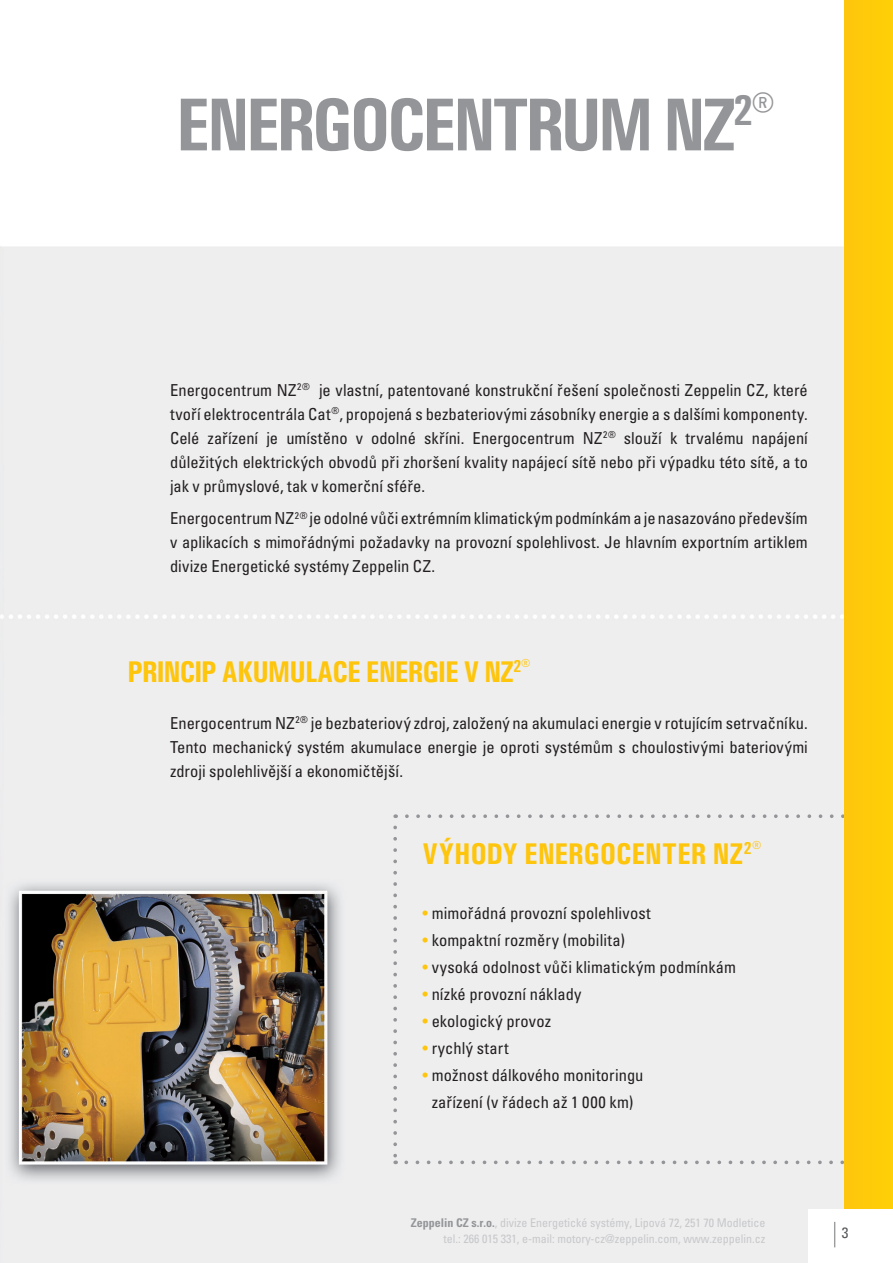
<style>
.page{position:relative;width:893px;height:1263px;background:#fff}
.page>*{position:absolute;margin:0;border:0;box-sizing:border-box;transform-origin:0 0}
.headline_hlavni{font:700 75px "Univers Condensed";letter-spacing:-.05em;color:#939598}
.headline_hlavni-2{font:700 30px "Univers Condensed";letter-spacing:-.03em;color:#fec50d}
.headline_hlavni-3{font:700 30px "Univers Condensed";letter-spacing:-.005em;color:#fec50d}
.t1{font:500 25.5px "Univers Condensed";color:#57585a;scale:.59 1}
.bodycopy{font:condensed 16.5px/24px "Univers CE";letter-spacing:.005em;color:#231f20;text-align:justify}
.t2{font:condensed 12px/16px "Univers CE";color:#c7c8ca;text-align:right}
.s1{color:#fec50d}
.s2{font-weight:700;color:#939598}
.s3{font-family:"Univers CE";font-weight:400;font-stretch:condensed;font-size:15px}
</style>
<div class="page">
<img style="left:0;top:246px;width:844px;height:1017px">
<svg style="left:395px;top:814px;width:449px;height:4px;background:#d8d9da"></svg>
<svg style="left:393px;top:827px;width:4px;height:337px"></svg>
<svg style="left:406px;top:1160px;width:438px;height:4px;background:#d9d9da"></svg>
<div style="left:844px;top:0;width:49px;height:1263px;background:#feca0a"></div>
<div style="left:809px;top:1210px;width:84px;height:53px;background:#fff"></div>
<p class="headline_hlavni" style="left:176px;top:79px;width:599px">ENERGOCENTRUM NZ<sup>2®</sup></p>
<p class="bodycopy" style="left:170px;top:378px;width:639px">Energocentrum NZ<sup>2®</sup> je vlastní, patentované konstrukční řešení společnosti Zeppelin CZ, které tvoří elektrocentrála Cat<sup>®</sup>, propojená s bezbateriovými zásobníky energie a s dalšími komponenty.<br>Celé zařízení je umístěno v odolné skříni. Energocentrum NZ<sup>2®</sup> slouží k trvalému napájení důležitých elektrických obvodů při zhoršení kvality napájecí sítě nebo při výpadku této sítě, a to jak v průmyslové, tak v komerční sféře.</p>
<p class="bodycopy" style="left:170px;top:507px;width:639px">Energocentrum NZ<sup>2®</sup> je odolné vůči extrémním klimatickým podmínkám a je nasazováno především v aplikacích s mimořádnými požadavky na provozní spolehlivost. Je hlavním exportním artiklem divize Energetické systémy Zeppelin CZ.</p>
<p class="headline_hlavni-2" style="left:128px;top:653px;width:404px">PRINCIP AKUMULACE ENERGIE V NZ<sup>2®</sup></p>
<p class="bodycopy" style="left:170px;top:711px;width:639px">Energocentrum NZ<sup>2®</sup> je bezbateriový zdroj, založený na akumulaci energie v rotujícím setrvačníku.<br>Tento mechanický systém akumulace energie je oproti systémům s choulostivými bateriovými zdroji spolehlivější a ekonomičtější.</p>
<p class="headline_hlavni-3" style="left:422px;top:836px;width:340px">VÝHODY ENERGOCENTER NZ<sup>2®</sup></p>
<p class="bodycopy" style="left:422px;top:901px;width:230px"><span class="s1">•</span> mimořádná provozní spolehlivost</p>
<p class="bodycopy" style="left:422px;top:928px;width:204px"><span class="s1">•</span> kompaktní rozměry (mobilita)</p>
<p class="bodycopy" style="left:422px;top:955px;width:315px"><span class="s1">•</span> vysoká odolnost vůči klimatickým podmínkám</p>
<p class="bodycopy" style="left:422px;top:982px;width:161px"><span class="s1">•</span> nízké provozní náklady</p>
<p class="bodycopy" style="left:422px;top:1009px;width:130px"><span class="s1">•</span> ekologický provoz</p>
<p class="bodycopy" style="left:422px;top:1036px;width:88px"><span class="s1">•</span> rychlý start</p>
<p class="bodycopy" style="left:422px;top:1062px;width:222px;line-height:27px;text-align:center"><span class="s1">•</span> možnost dálkového monitoringu zařízení (v řádech až 1 000 km)</p>
<p class="t2" style="left:411px;top:1215px;width:356px"><span class="s2">Zeppelin CZ s.r.o.</span>, divize Energetické systémy, Lipová 72, 251 70 Modletice tel.: 266 015 331, e-mail: motory-cz@zeppelin.com, www.zeppelin.cz</p>
<h3 class="t1" style="left:831px;top:1217px;width:31px">| <span class="s3">3</span></h3>
</div>
